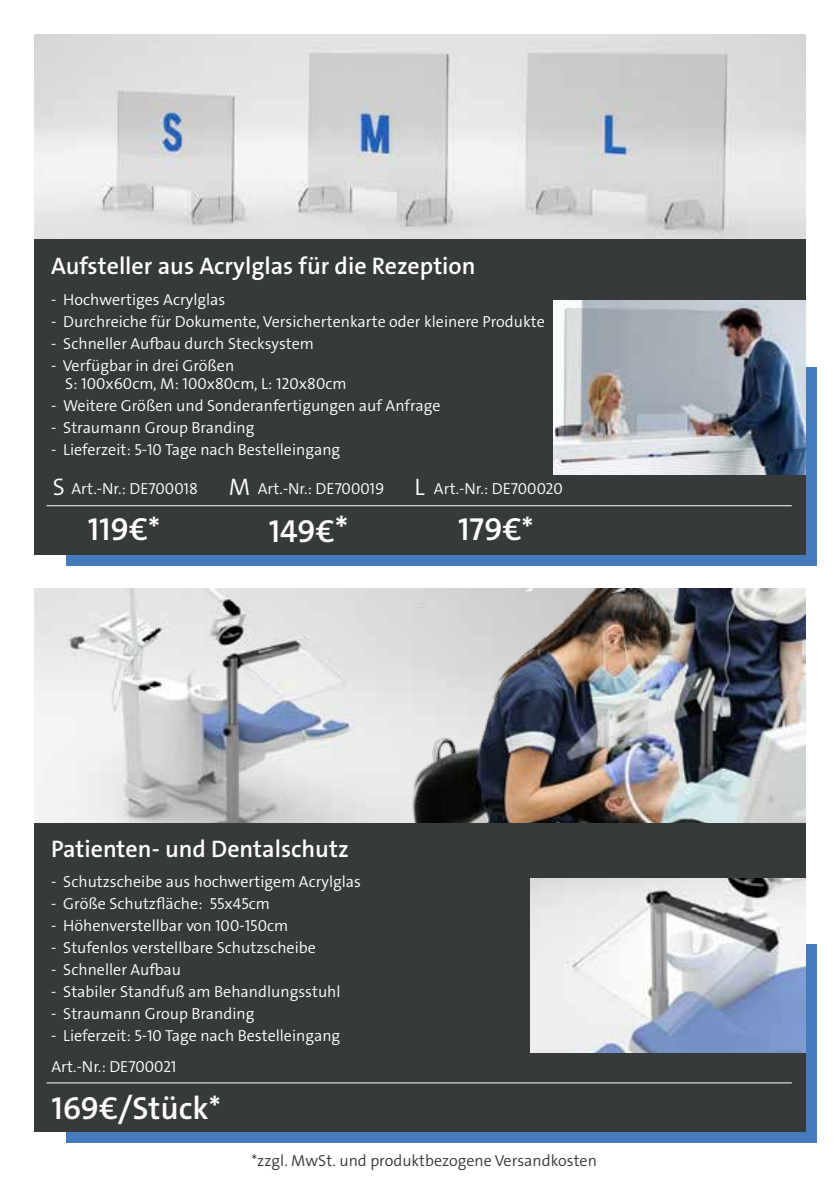
<style>
.page{position:relative;width:840px;height:1191px;background:#fff}
.page>*{position:absolute;margin:0;border:0;box-sizing:border-box;transform-origin:0 0}
.t1{font:32px "The Sans LP6 Se Bld";color:#fff}
.t2{font:24px "The Sans LP6 Se Bld";color:#fff}
.t3{font:16px/18px "The Sans LP4 Se Lig";color:#fff}
.t4{font:16px "The Sans LP4 Se Lig";color:#373a3b}
.s1{font-size:24px}
.s2{font-size:36px}
</style>
<div class="page">
<div style="left:67px;top:367px;width:749px;height:199px;background:#457abd"></div>
<div style="left:67px;top:944px;width:749px;height:199px;background:#457abd"></div>
<div style="left:34px;top:238px;width:771px;height:316px;background:#373a3b"></div>
<div style="left:34px;top:818px;width:771px;height:313px;background:#373a3b"></div>
<img style="left:34px;top:34px;width:771px;height:204px">
<img style="left:34px;top:589px;width:378px;height:233px">
<img style="left:412px;top:588px;width:393px;height:234px">
<hr style="left:47px;top:505px;width:744px;height:1px;background:#fff">
<hr style="left:47px;top:1082px;width:744px;height:1px;background:#fff">
<img style="left:553px;top:301px;width:252px;height:174px">
<img style="left:530px;top:878px;width:275px;height:174px">
<h2 class="t2" style="left:51px;top:250px;width:426px">Aufsteller aus Acrylglas für die Rezeption</h2>
<p class="t3" style="left:51px;top:291px;width:176px">- Hochwertiges Acrylglas</p>
<p class="t3" style="left:51px;top:313px;width:495px">- Durchreiche für Dokumente, Versichertenkarte oder kleinere Produkte</p>
<p class="t3" style="left:51px;top:335px;width:264px">- Schneller Aufbau durch Stecksystem</p>
<p class="t3" style="left:65px;top:357px;width:283px;text-indent:-14px">- Verfügbar in drei Größen<br>S: 100x60cm, M: 100x80cm, L: 120x80cm</p>
<p class="t3" style="left:51px;top:397px;width:391px">- Weitere Größen und Sonderanfertigungen auf Anfrage</p>
<p class="t3" style="left:51px;top:419px;width:205px">- Straumann Group Branding</p>
<p class="t3" style="left:51px;top:441px;width:290px">- Lieferzeit: 5-10 Tage nach Bestelleingang</p>
<p class="t3" style="left:53px;top:479px;width:146px"><span class="s1">S</span> Art.-Nr.: DE700018</p>
<p class="t3" style="left:228px;top:479px;width:335px"><span class="s1">M</span> Art.-Nr.: DE700019 <span class="s1">L</span> Art.-Nr.: DE700020</p>
<h1 class="t1" style="left:88px;top:509px;width:74px">119€*</h1>
<h1 class="t1" style="left:269px;top:510px;width:81px">149€<span class="s2">*</span></h1>
<h1 class="t1" style="left:458px;top:509px;width:77px">179€*</h1>
<h2 class="t2" style="left:51px;top:833px;width:299px">Patienten- und Dentalschutz</h2>
<p class="t3" style="left:51px;top:872px;width:311px">- Schutzscheibe aus hochwertigem Acrylglas</p>
<p class="t3" style="left:51px;top:894px;width:220px">- Größe Schutzfläche: 55x45cm</p>
<p class="t3" style="left:51px;top:916px;width:238px">- Höhenverstellbar von 100-150cm</p>
<p class="t3" style="left:51px;top:938px;width:266px">- Stufenlos verstellbare Schutzscheibe</p>
<p class="t3" style="left:51px;top:960px;width:131px">- Schneller Aufbau</p>
<p class="t3" style="left:51px;top:982px;width:291px">- Stabiler Standfuß am Behandlungsstuhl</p>
<p class="t3" style="left:51px;top:1004px;width:205px">- Straumann Group Branding</p>
<p class="t3" style="left:51px;top:1020px;width:290px;line-height:31.2px">- Lieferzeit: 5-10 Tage nach Bestelleingang<br>Art.-Nr.: DE700021</p>
<h1 class="t1" style="left:51px;top:1087px;width:171px">169€/Stück*</h1>
<p class="t4" style="left:251px;top:1150px;width:347px">*zzgl. MwSt. und produktbezogene Versandkosten</p>
</div>
